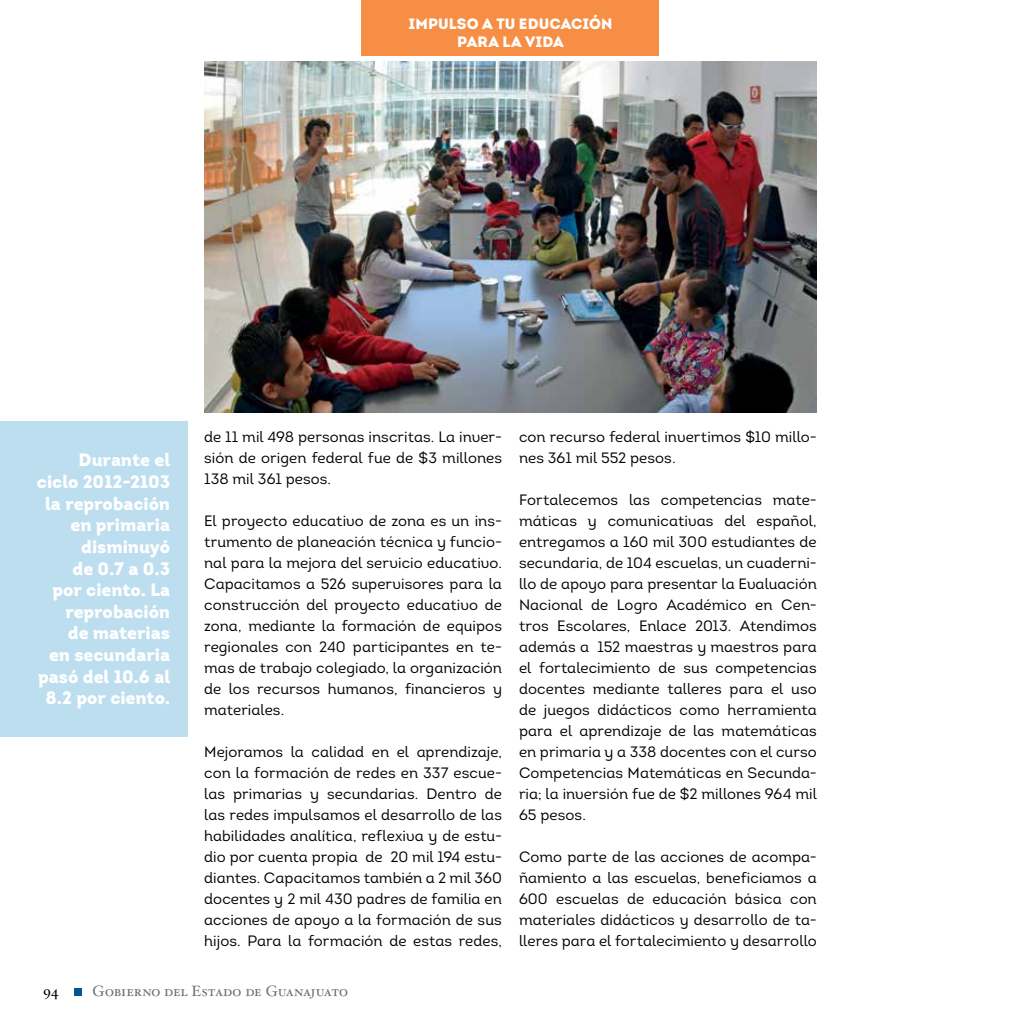
<style>
.page{position:relative;width:1021px;height:1021px;background:#fff}
.page>*{position:absolute;margin:0;border:0;box-sizing:border-box;transform-origin:0 0}
.t1{font:900 18px/21.6px "Intro";letter-spacing:-.005em;color:#fff;text-align:right}
.t2{font:15px/21px "Intro Book Alt";letter-spacing:.005em;color:#000;text-align:justify}
.t3{font:15px "Hoefler Text Roman Small Caps";letter-spacing:-.01em;color:#6d6e71}
.t4{font:900 15px/18px "Intro";letter-spacing:.01em;color:#fff;text-align:center}
.t5{font:15px "Hoefler Text Roman Small Caps";color:#000}
</style>
<div class="page">
<div style="left:74px;top:988px;width:8px;height:8px;background:#00578e"></div>
<img style="left:204px;top:61px;width:612px;height:351px">
<div style="left:0;top:421px;width:187px;height:315px;background:#bcdeef"></div>
<div style="left:361px;top:0;width:298px;height:55px;background:#f68e45"></div>
<p class="t4" style="left:408px;top:14px;width:205px">IMPULSO A TU EDUCACIÓN<br>PARA LA VIDA</p>
<p class="t1" style="left:37px;top:449px;width:135px">Durante el ciclo 2012-2103 la reprobación en primaria disminuyó<br>de 0.7 a 0.3<br>por ciento. La reprobación<br>de materias<br>en secundaria pasó del 10.6 al<br>8.2 por ciento.</p>
<p class="t2" style="left:204px;top:426px;width:299px">de 11 mil 498 personas inscritas. La inver&shy;sión de origen federal fue de $3 millones 138 mil 361 pesos.</p>
<p class="t2" style="left:204px;top:510px;width:299px">El proyecto educativo de zona es un ins&shy;trumento de planeación técnica y funcio&shy;nal para la mejora del servicio educativo.<br>Capacitamos a 526 supervisores para la construcción del proyecto educativo de zona, mediante la formación de equipos regionales con 240 participantes en te&shy;mas de trabajo colegiado, la organización de los recursos humanos, financieros y materiales.</p>
<p class="t2" style="left:204px;top:741px;width:299px">Mejoramos la calidad en el aprendizaje, con la formación de redes en 337 escue&shy;las primarias y secundarias. Dentro de las redes impulsamos el desarrollo de las habilidades analítica, reflexiva y de estu&shy;dio por cuenta propia de 20 mil 194 estu&shy;diantes. Capacitamos también a 2 mil 360 docentes y 2 mil 430 padres de familia en acciones de apoyo a la formación de sus hijos. Para la formación de estas redes,</p>
<p class="t2" style="left:519px;top:426px;width:299px">con recurso federal invertimos $10 millo&shy;nes 361 mil 552 pesos.</p>
<p class="t2" style="left:519px;top:489px;width:299px">Fortalecemos las competencias mate&shy;máticas y comunicativas del español, entregamos a 160 mil 300 estudiantes de secundaria, de 104 escuelas, un cuaderni&shy;llo de apoyo para presentar la Evaluación Nacional de Logro Académico en Cen&shy;tros Escolares, Enlace 2013. Atendimos además a 152 maestras y maestros para el fortalecimiento de sus competencias docentes mediante talleres para el uso de juegos didácticos como herramienta para el aprendizaje de las matemáticas en primaria y a 338 docentes con el curso Competencias Matemáticas en Secunda&shy;ria; la inversión fue de $2 millones 964 mil 65 pesos.</p>
<p class="t2" style="left:519px;top:846px;width:299px">Como parte de las acciones de acompa&shy;ñamiento a las escuelas, beneficiamos a 600 escuelas de educación básica con materiales didácticos y desarrollo de ta&shy;lleres para el fortalecimiento y desarrollo</p>
<p class="t5" style="left:43px;top:982px;width:17px">94</p>
<p class="t3" style="left:93px;top:982px;width:257px">Gobierno del Estado de Guanajuato</p>
</div>
